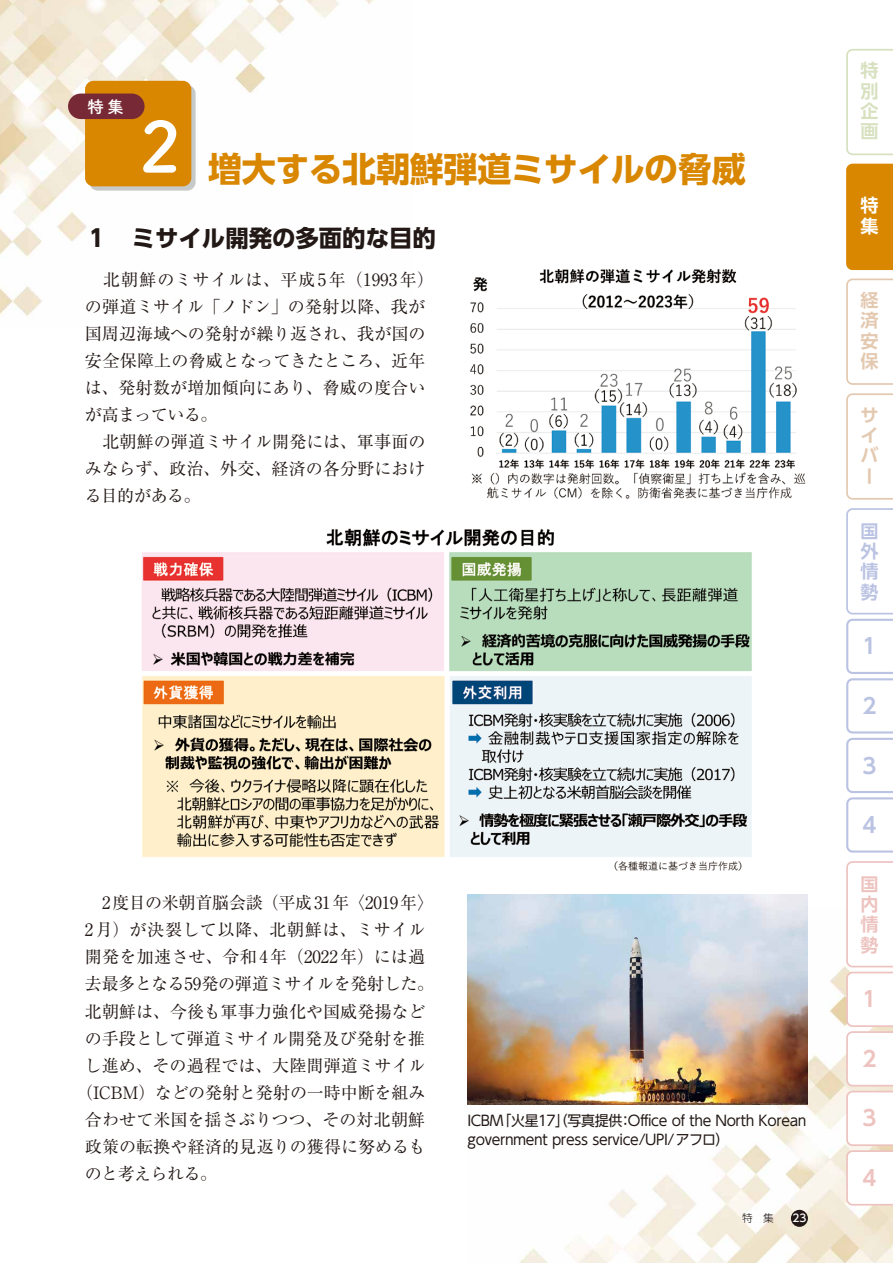
<style>
.page{position:relative;width:893px;height:1263px;background:#fff}
.page>*{position:absolute;margin:0;border:0;box-sizing:border-box;transform-origin:0 0}
.t1{font:700 69.15px "Tsuku A Rd Gothic";color:#fff}
.t2{font:700 34.05px "UD Shin Go Pr 6 N";letter-spacing:-.01em;color:#d98700}
.t3{font:700 23.4px "UD Shin Go Pr 6 N";color:#221815}
.t4{font:700 21.3px "UD Shin Go Pr 6 N De";color:#edc3c0}
.t5{font:700 21.3px "UD Shin Go Pr 6 N De";color:#bbc3e3}
.t6{font:700 18px/20.4px "UD Shin Go Pr 6 N De";color:#e4c9b1;text-align:justify}
.t7{font:700 18px/20.4px "UD Shin Go Pr 6 N De";color:#edc3c0;text-align:justify}
.t8{font:700 18px/20.4px "UD Shin Go Pr 6 N De";color:#bbc3e3;text-align:justify}
.t9{font:700 18px/20.4px "UD Shin Go Pr 6 N De";color:#d7e1c0;text-align:justify}
.t10{font:700 18px/20.4px "UD Shin Go Pr 6 N De";color:#fff}
.t11{font:16.95px/27.2px "Ryumin Pr 6 N";letter-spacing:.005em;color:#221815}
.t12{font:16.95px "Ryumin Pr 6 N";letter-spacing:-.02em;color:#221815}
.t13{font:16.95px "Ryumin Pr 6 N";letter-spacing:.035em;color:#221815}
.t14{font:16.95px "Ryumin Pr 6 N";letter-spacing:-.03em;color:#221815}
.t15{font:700 16.95px "Tsuku A Rd Gothic";color:#fff}
.t16{font:14.4px/19.2px "UD Shin Go Pr 6 N";letter-spacing:-.025em;color:#221815}
.t17{font:300 10.65px "UD Shin Go Pr 6 N";color:#221815}
.t18{font:500 10.65px "UD Shin Go Pr 6 N";color:#fff}
</style>
<div class="page">
<img style="left:468px;top:966px;width:425px;height:297px">
<img style="left:0;top:0;width:375px;height:316px">
<svg style="left:89px;top:85px;width:107px;height:106px"></svg>
<div style="left:85px;top:81px;width:106px;height:105px;background:#d98700;border-radius:9px"></div>
<div style="left:68px;top:94px;width:77px;height:25px;background:#772a35;border-radius:13px"></div>
<img style="left:142px;top:528px;width:610px;height:343px">
<img style="left:470px;top:269px;width:336px;height:230px">
<img style="left:468px;top:894px;width:340px;height:210px">
<svg style="left:845px;top:861px;width:48px;height:345px"></svg>
<svg style="left:846px;top:508px;width:47px;height:345px"></svg>
<svg style="left:846px;top:49px;width:47px;height:107px"></svg>
<svg style="left:846px;top:278px;width:47px;height:107px"></svg>
<svg style="left:846px;top:393px;width:47px;height:107px"></svg>
<div style="left:791px;top:1210px;width:17px;height:17px;background:#221815;border-radius:50%"></div>
<div style="left:846px;top:163px;width:47px;height:108px;background:#d98700"></div>
<p class="t15" style="left:87px;top:93px;width:39px">特集</p>
<h1 class="t1" style="left:140px;top:93px;width:43px">2</h1>
<h2 class="t2" style="left:208px;top:142px;width:539px">増大する北朝鮮弾道ミサイルの脅威</h2>
<h3 class="t3" style="left:85px;top:219px;width:352px">１　ミサイル開発の多面的な目的</h3>
<p class="t11" style="left:85px;top:265px;width:351px">　北朝鮮のミサイルは、平成5年（1993年）の弾道ミサイル「ノドン」の発射以降、我が国周辺海域への発射が繰り返され、我が国の安全保障上の脅威となってきたところ、近年は、発射数が増加傾向にあり、脅威の度合いが高まっている。<br>　北朝鮮の弾道ミサイル開発には、軍事面のみならず、政治、外交、経済の各分野における目的がある。</p>
<p class="t11" style="left:85px;top:888px;width:350px">　2度目の米朝首脳会談（平成31年〈2019年〉</p>
<p class="t13" style="left:85px;top:916px;width:342px">2月）が決裂して以降、北朝鮮は、ミサイル</p>
<p class="t11" style="left:85px;top:942px;width:342px">開発を加速させ、令和4年（2022年）には過</p>
<p class="t12" style="left:85px;top:971px;width:351px">去最多となる59発の弾道ミサイルを発射した。</p>
<p class="t11" style="left:85px;top:997px;width:342px">北朝鮮は、今後も軍事力強化や国威発揚など</p>
<p class="t11" style="left:85px;top:1024px;width:342px">の手段として弾道ミサイル開発及び発射を推</p>
<p class="t11" style="left:85px;top:1051px;width:342px">し進め、その過程では、大陸間弾道ミサイル</p>
<p class="t11" style="left:76px;top:1078px;width:351px">（ICBM）などの発射と発射の一時中断を組み</p>
<p class="t11" style="left:85px;top:1105px;width:342px">合わせて米国を揺さぶりつつ、その対北朝鮮</p>
<p class="t11" style="left:85px;top:1132px;width:342px">政策の転換や経済的見返りの獲得に努めるも</p>
<p class="t14" style="left:85px;top:1160px;width:134px">のと考えられる。</p>
<p class="t16" style="left:467px;top:1110px;width:341px">ICBM「火星17」（写真提供：Office of the North Korean government press service/UPI/アフロ）</p>
<p class="t17" style="left:742px;top:1210px;width:33px">特　集</p>
<p class="t18" style="left:792px;top:1210px;width:16px">23</p>
<p class="t9" style="left:860px;top:60px;width:19px">特別企画</p>
<p class="t10" style="left:860px;top:195px;width:19px">特集</p>
<p class="t6" style="left:860px;top:289px;width:19px">経済安保</p>
<p class="t6" style="left:860px;top:404px;width:20px">サイバー</p>
<p class="t8" style="left:860px;top:520px;width:19px">国外情勢</p>
<p class="t5" style="left:863px;top:629px;width:16px">1</p>
<p class="t5" style="left:863px;top:688px;width:16px">2</p>
<p class="t5" style="left:863px;top:748px;width:16px">3</p>
<p class="t5" style="left:863px;top:808px;width:16px">4</p>
<p class="t7" style="left:860px;top:873px;width:19px">国内情勢</p>
<p class="t4" style="left:863px;top:982px;width:16px">1</p>
<p class="t4" style="left:863px;top:1041px;width:16px">2</p>
<p class="t4" style="left:863px;top:1101px;width:16px">3</p>
<p class="t4" style="left:863px;top:1160px;width:16px">4</p>
</div>
